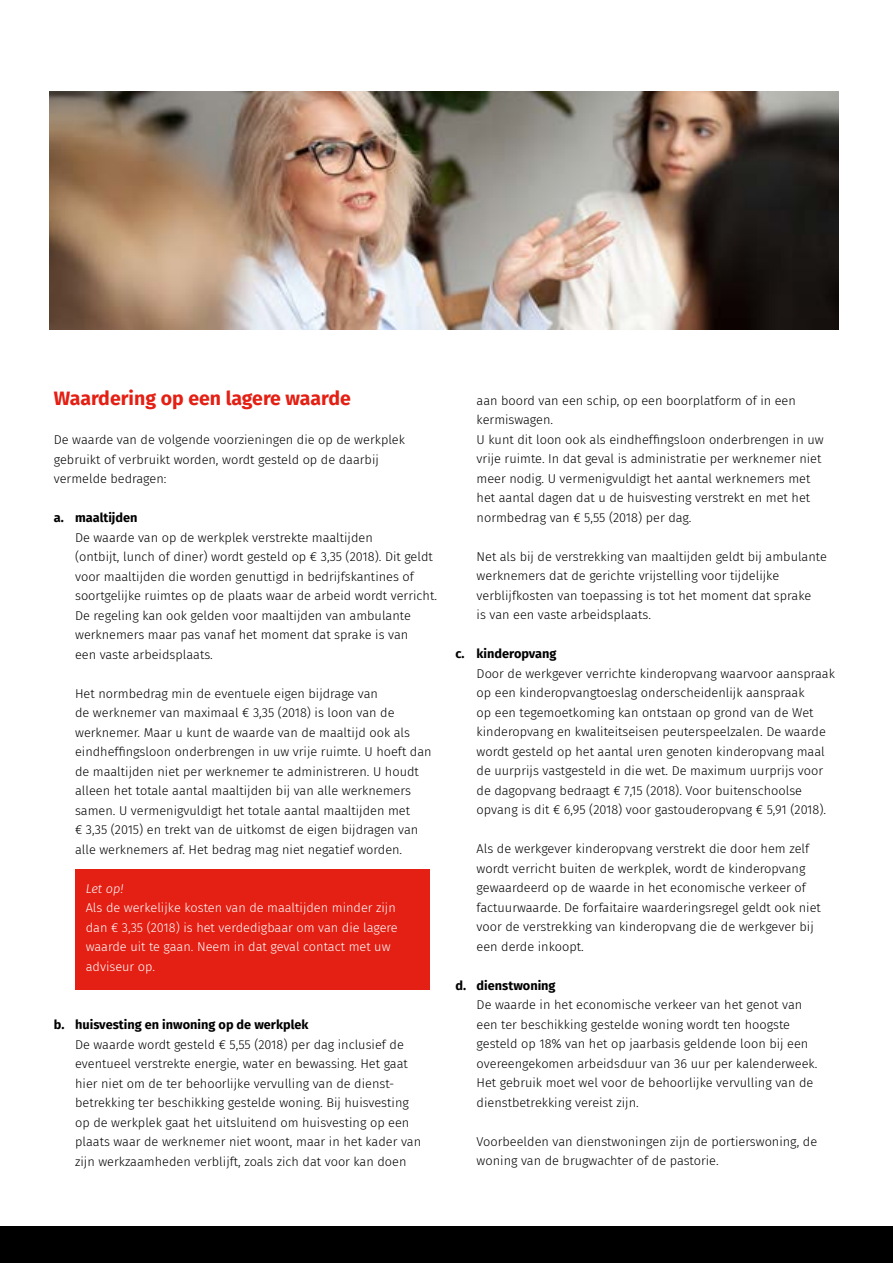
<style>
.page{position:relative;width:893px;height:1263px;background:#fff}
.page>*{position:absolute;margin:0;border:0;box-sizing:border-box;transform-origin:0 0}
.t1{font:700 19.5px "Fira Sans";color:#e41f13}
.t2{font:300 12.75px/19.5px "Fira Sans";color:#000}
.t3{font:300 12.75px/19.5px "Fira Sans";color:#fff}
.t4{font:700 12.75px "Fira Sans";color:#000}
.t5{font:italic 300 12.75px "Fira Sans";color:#fff}
</style>
<div class="page">
<img style="left:50px;top:91px;width:789px;height:239px">
<div style="left:75px;top:869px;width:354px;height:120px;background:#e41f13"></div>
<div style="left:0;top:1227px;width:893px;height:36px;background:#000"></div>
<h1 class="t1" style="left:54px;top:382px;width:299px">Waardering op een lagere waarde</h1>
<p class="t2" style="left:54px;top:430px;width:353px">De waarde van de volgende voorzieningen die op de werkplek gebruikt of verbruikt worden, wordt gesteld op de daarbij vermelde bedragen:</p>
<p class="t4" style="left:54px;top:507px;width:85px">a. maaltijden</p>
<p class="t2" style="left:75px;top:527px;width:363px">De waarde van op de werkplek verstrekte maaltijden<br>(ontbijt, lunch of diner) wordt gesteld op € 3,35 (2018). Dit geldt voor maaltijden die worden genuttigd in bedrijfskantines of soortgelijke ruimtes op de plaats waar de arbeid wordt verricht.<br>De regeling kan ook gelden voor maaltijden van ambulante werknemers maar pas vanaf het moment dat sprake is van<br>een vaste arbeidsplaats.</p>
<p class="t2" style="left:75px;top:683px;width:358px">Het normbedrag min de eventuele eigen bijdrage van<br>de werknemer van maximaal € 3,35 (2018) is loon van de werknemer. Maar u kunt de waarde van de maaltijd ook als eindheffingsloon onderbrengen in uw vrije ruimte. U hoeft dan de maaltijden niet per werknemer te administreren. U houdt alleen het totale aantal maaltijden bij van alle werknemers samen. U vermenigvuldigt het totale aantal maaltijden met<br>€ 3,35 (2015) en trekt van de uitkomst de eigen bijdragen van alle werknemers af. Het bedrag mag niet negatief worden.</p>
<p class="t5" style="left:86px;top:879px;width:39px">Let op!</p>
<p class="t3" style="left:86px;top:898px;width:314px">Als de werkelijke kosten van de maaltijden minder zijn dan € 3,35 (2018) is het verdedigbaar om van die lagere waarde uit te gaan. Neem in dat geval contact met uw adviseur op.</p>
<p class="t4" style="left:54px;top:1014px;width:256px">b. huisvesting en inwoning op de werkplek</p>
<p class="t2" style="left:75px;top:1034px;width:348px">De waarde wordt gesteld € 5,55 (2018) per dag inclusief de eventueel verstrekte energie, water en bewassing. Het gaat hier niet om de ter behoorlijke vervulling van de dienst&shy;betrekking ter beschikking gestelde woning. Bij huisvesting op de werkplek gaat het uitsluitend om huisvesting op een plaats waar de werknemer niet woont, maar in het kader van zijn werkzaamheden verblijft, zoals zich dat voor kan doen</p>
<p class="t2" style="left:477px;top:391px;width:349px">aan boord van een schip, op een boorplatform of in een kermiswagen.<br>U kunt dit loon ook als eindheffingsloon onderbrengen in uw vrije ruimte. In dat geval is administratie per werknemer niet meer nodig. U vermenigvuldigt het aantal werknemers met het aantal dagen dat u de huisvesting verstrekt en met het normbedrag van € 5,55 (2018) per dag.</p>
<p class="t2" style="left:477px;top:547px;width:352px">Net als bij de verstrekking van maaltijden geldt bij ambulante werknemers dat de gerichte vrijstelling voor tijdelijke verblijfkosten van toepassing is tot het moment dat sprake<br>is van een vaste arbeidsplaats.</p>
<p class="t4" style="left:455px;top:643px;width:103px">c. kinderopvang</p>
<p class="t2" style="left:477px;top:664px;width:360px">Door de werkgever verrichte kinderopvang waarvoor aanspraak op een kinderopvangtoeslag onderscheidenlijk aanspraak<br>op een tegemoetkoming kan ontstaan op grond van de Wet kinderopvang en kwaliteitseisen peuterspeelzalen. De waarde wordt gesteld op het aantal uren genoten kinderopvang maal de uurprijs vastgesteld in die wet. De maximum uurprijs voor de dagopvang bedraagt € 7,15 (2018). Voor buitenschoolse opvang is dit € 6,95 (2018) voor gastouderopvang € 5,91 (2018).</p>
<p class="t2" style="left:477px;top:839px;width:346px">Als de werkgever kinderopvang verstrekt die door hem zelf wordt verricht buiten de werkplek, wordt de kinderopvang gewaardeerd op de waarde in het economische verkeer of factuurwaarde. De forfaitaire waarderingsregel geldt ook niet voor de verstrekking van kinderopvang die de werkgever bij een derde inkoopt.</p>
<p class="t4" style="left:455px;top:975px;width:102px">d. dienstwoning</p>
<p class="t2" style="left:477px;top:995px;width:342px">De waarde in het economische verkeer van het genot van een ter beschikking gestelde woning wordt ten hoogste gesteld op 18% van het op jaarbasis geldende loon bij een overeengekomen arbeidsduur van 36 uur per kalenderweek.<br>Het gebruik moet wel voor de behoorlijke vervulling van de dienstbetrekking vereist zijn.</p>
<p class="t2" style="left:477px;top:1131px;width:342px">Voorbeelden van dienstwoningen zijn de portierswoning, de woning van de brugwachter of de pastorie.</p>
</div>
